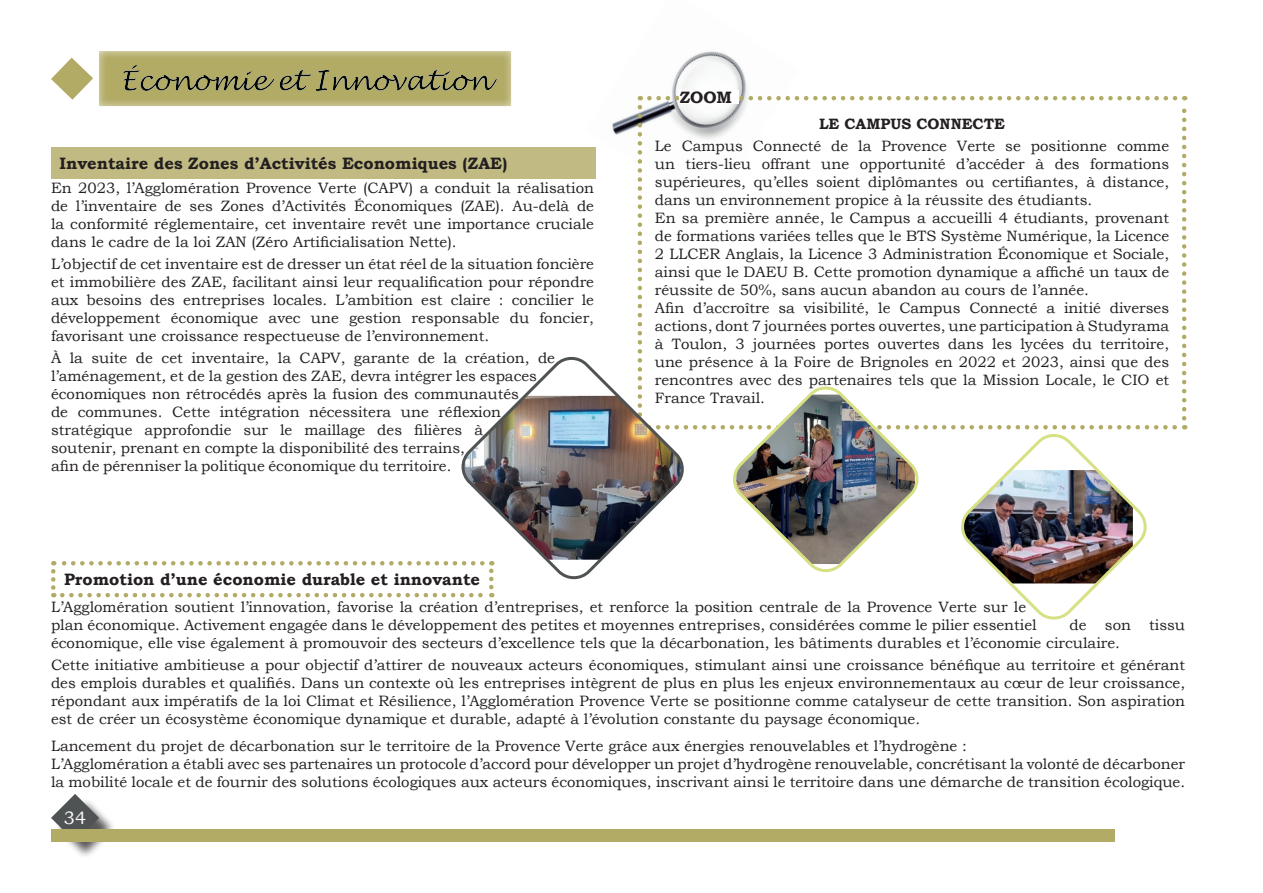
<style>
.page{position:relative;width:1263px;height:893px;background:#fff}
.page>*{position:absolute;margin:0;border:0;box-sizing:border-box;transform-origin:0 0}
.t1{font:18px "Bookman Old Style";color:#fff}
.t2{font:700 16.5px "Bookman Old Style";color:#231f20}
.t3{font:15px/18px "Bookman Old Style";color:#231f20;text-align:justify}
.t4{font:700 15px "Bookman Old Style";color:#231f20}
</style>
<div class="page">
<div style="left:54px;top:797px;width:63px;height:63px;background:#231f20;opacity:.75"></div>
<svg style="left:51px;top:794px;width:48px;height:35px"></svg>
<svg style="left:51px;top:58px;width:42px;height:42px"></svg>
<div style="left:98px;top:48px;width:430px;height:59px;background:#fff;opacity:.75"></div>
<div style="left:51px;top:829px;width:1063px;height:13px;background:#b2ab65"></div>
<img style="left:595px;top:51px;width:153px;height:157px">
<div style="left:680px;top:91px;width:59px;height:13px;background:#fff"></div>
<div style="left:51px;top:147px;width:544px;height:32px;background:#c1bb83"></div>
<svg style="left:51px;top:571px;width:5px;height:26px"></svg>
<svg style="left:62px;top:593px;width:430px;height:4px"></svg>
<svg style="left:53px;top:561px;width:405px;height:4px"></svg>
<img style="left:461px;top:357px;width:177px;height:225px">
<svg style="left:638px;top:96px;width:548px;height:524px"></svg>
<p class="t2" style="left:60px;top:151px;width:449px">Inventaire des Zones d’Activités Economiques (ZAE)</p>
<p class="t3" style="left:51px;top:179px;width:545px">En 2023, l’Agglomération Provence Verte (CAPV) a conduit la réalisation de l’inventaire de ses Zones d’Activités Économiques (ZAE). Au-delà de la conformité réglementaire, cet inventaire revêt une importance cruciale dans le cadre de la loi ZAN (Zéro Artificialisation Nette).</p>
<p class="t3" style="left:51px;top:255px;width:545px">L’objectif de cet inventaire est de dresser un état réel de la situation foncière et immobilière des ZAE, facilitant ainsi leur requalification pour répondre aux besoins des entreprises locales. L’ambition est claire : concilier le développement économique avec une gestion responsable du foncier, favorisant une croissance respectueuse de l’environnement.</p>
<p class="t3" style="left:51px;top:349px;width:506px;text-align:left">À la suite de cet inventaire, la CAPV, garante de la création, de l’aménagement, et de la gestion des ZAE, devra intégrer les espaces économiques non rétrocédés après la fusion des communautés<br>de communes. Cette intégration nécessitera une réflexion stratégique approfondie sur le maillage des filières à<br>soutenir, prenant en compte la disponibilité des terrains,<br>afin de pérenniser la politique économique du territoire.</p>
<p class="t2" style="left:680px;top:85px;width:54px">ZOOM</p>
<p class="t4" style="left:819px;top:113px;width:187px">LE CAMPUS CONNECTE</p>
<p class="t3" style="left:655px;top:137px;width:516px">Le Campus Connecté de la Provence Verte se positionne comme un tiers-lieu offrant une opportunité d’accéder à des formations supérieures, qu’elles soient diplômantes ou certifiantes, à distance, dans un environnement propice à la réussite des étudiants.</p>
<p class="t3" style="left:655px;top:209px;width:516px">En sa première année, le Campus a accueilli 4 étudiants, provenant de formations variées telles que le BTS Système Numérique, la Licence 2 LLCER Anglais, la Licence 3 Administration Économique et Sociale, ainsi que le DAEU B. Cette promotion dynamique a affiché un taux de réussite de 50%, sans aucun abandon au cours de l’année.</p>
<p class="t3" style="left:655px;top:299px;width:516px">Afin d’accroître sa visibilité, le Campus Connecté a initié diverses actions, dont 7 journées portes ouvertes, une participation à Studyrama à Toulon, 3 journées portes ouvertes dans les lycées du territoire, une présence à la Foire de Brignoles en 2022 et 2023, ainsi que des rencontres avec des partenaires tels que la Mission Locale, le CIO et France Travail.</p>
<p class="t2" style="left:64px;top:567px;width:418px">Promotion d’une économie durable et innovante</p>
<p class="t3" style="left:51px;top:598px;width:987px">L’Agglomération soutient l’innovation, favorise la création d’entreprises, et renforce la position centrale de la Provence Verte sur le plan économique. Activement engagée dans le développement des petites et moyennes entreprises, considérées comme le pilier essentiel</p>
<p class="t3" style="left:51px;top:616px;width:1135px;text-indent:1018px">de son tissu économique, elle vise également à promouvoir des secteurs d’excellence tels que la décarbonation, les bâtiments durables et l’économie circulaire.</p>
<p class="t3" style="left:51px;top:656px;width:1135px">Cette initiative ambitieuse a pour objectif d’attirer de nouveaux acteurs économiques, stimulant ainsi une croissance bénéfique au territoire et générant des emplois durables et qualifiés. Dans un contexte où les entreprises intègrent de plus en plus les enjeux environnementaux au cœur de leur croissance, répondant aux impératifs de la loi Climat et Résilience, l’Agglomération Provence Verte se positionne comme catalyseur de cette transition. Son aspiration est de créer un écosystème économique dynamique et durable, adapté à l’évolution constante du paysage économique.</p>
<p class="t3" style="left:51px;top:737px;width:917px">Lancement du projet de décarbonation sur le territoire de la Provence Verte grâce aux énergies renouvelables et l’hydrogène :</p>
<p class="t3" style="left:51px;top:755px;width:1136px">L’Agglomération a établi avec ses partenaires un protocole d’accord pour développer un projet d’hydrogène renouvelable, concrétisant la volonté de décarboner la mobilité locale et de fournir des solutions écologiques aux acteurs économiques, inscrivant ainsi le territoire dans une démarche de transition écologique.</p>
<p class="t1" style="left:64px;top:806px;width:24px">34</p>
</div>
